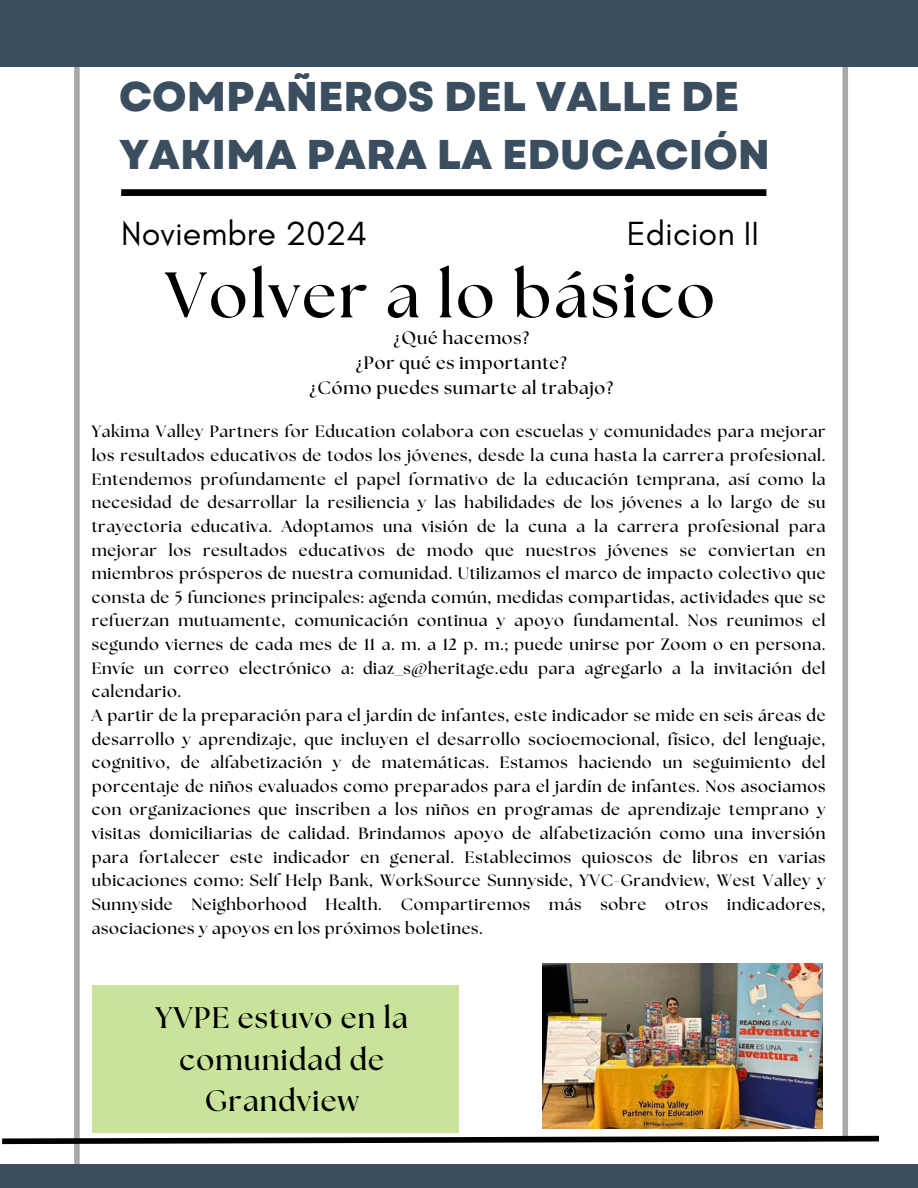
<style>
.page{position:relative;width:918px;height:1188px;background:#fff}
.page>*{position:absolute;margin:0;border:0;box-sizing:border-box;transform-origin:0 0}
.t1{font:700 64.2px "The Seasons";letter-spacing:.04em;color:#000}
.t2{font:800 41.55px/57.3px "Garet";color:#3b4e5f}
.t3{font:34.2px "Glacial Indifference";color:#000}
.t4{font:700 29.7px/41.7px "The Seasons";letter-spacing:.04em;color:#000;text-align:center}
.t5{font:700 18px/24.8px "The Seasons";letter-spacing:.04em;color:#000;text-align:center}
.t6{font:700 16.35px/23.7px "The Seasons";letter-spacing:.04em;color:#000}
</style>
<div class="page">
<div style="left:74px;top:0;width:6px;height:1188px;background:#a9a9a9"></div>
<div style="left:842px;top:0;width:6px;height:1141px;background:#a9a9a9"></div>
<div style="left:121px;top:189px;width:645px;height:7px;background:#000"></div>
<svg style="left:2px;top:1133px;width:877px;height:14px"></svg>
<img style="left:542px;top:963px;width:280px;height:166px">
<div style="left:0;top:0;width:918px;height:67px;background:#3b4e5f"></div>
<div style="left:0;top:1164px;width:918px;height:24px;background:#3b4e5f"></div>
<div style="left:92px;top:985px;width:367px;height:147px;background:#c9e49a"></div>
<h2 class="t2" style="left:119px;top:68px;width:653px">COMPAÑEROS DEL VALLE DE<br>YAKIMA PARA LA EDUCACIÓN</h2>
<h3 class="t3" style="left:121px;top:212px;width:247px">Noviembre 2024</h3>
<h3 class="t3" style="left:627px;top:212px;width:134px">Edicion II</h3>
<h1 class="t1" style="left:165px;top:266px;width:552px">Volver a lo básico</h1>
<p class="t5" style="left:310px;top:326px;width:305px">¿Qué hacemos?<br>¿Por qué es importante?<br>¿Cómo puedes sumarte al trabajo?</p>
<p class="t6" style="left:92px;top:421px;width:735px">Yakima Valley Partners for Education colabora con escuelas y comunidades para mejorar los resultados educativos de todos los jóvenes, desde la cuna hasta la carrera profesional.<br>Entendemos profundamente el papel formativo de la educación temprana, así como la necesidad de desarrollar la resiliencia y las habilidades de los jóvenes a lo largo de su trayectoria educativa. Adoptamos una visión de la cuna a la carrera profesional para mejorar los resultados educativos de modo que nuestros jóvenes se conviertan en miembros prósperos de nuestra comunidad. Utilizamos el marco de impacto colectivo que consta de 5 funciones principales: agenda común, medidas compartidas, actividades que se refuerzan mutuamente, comunicación continua y apoyo fundamental. Nos reunimos el segundo viernes de cada mes de 11 a. m. a 12 p. m.; puede unirse por Zoom o en persona.<br>Envíe un correo electrónico a: diaz_s@heritage.edu para agregarlo a la invitación del calendario.<br>A partir de la preparación para el jardín de infantes, este indicador se mide en seis áreas de desarrollo y aprendizaje, que incluyen el desarrollo socioemocional, físico, del lenguaje, cognitivo, de alfabetización y de matemáticas. Estamos haciendo un seguimiento del porcentaje de niños evaluados como preparados para el jardín de infantes. Nos asociamos con organizaciones que inscriben a los niños en programas de aprendizaje temprano y visitas domiciliarias de calidad. Brindamos apoyo de alfabetización como una inversión para fortalecer este indicador en general. Establecimos quioscos de libros en varias ubicaciones como: Self Help Bank, WorkSource Sunnyside, YVC-Grandview, West Valley y Sunnyside Neighborhood Health. Compartiremos más sobre otros indicadores, asociaciones y apoyos en los próximos boletines.</p>
<h3 class="t4" style="left:156px;top:998px;width:254px">YVPE estuvo en la comunidad de<br>Grandview</h3>
</div>
